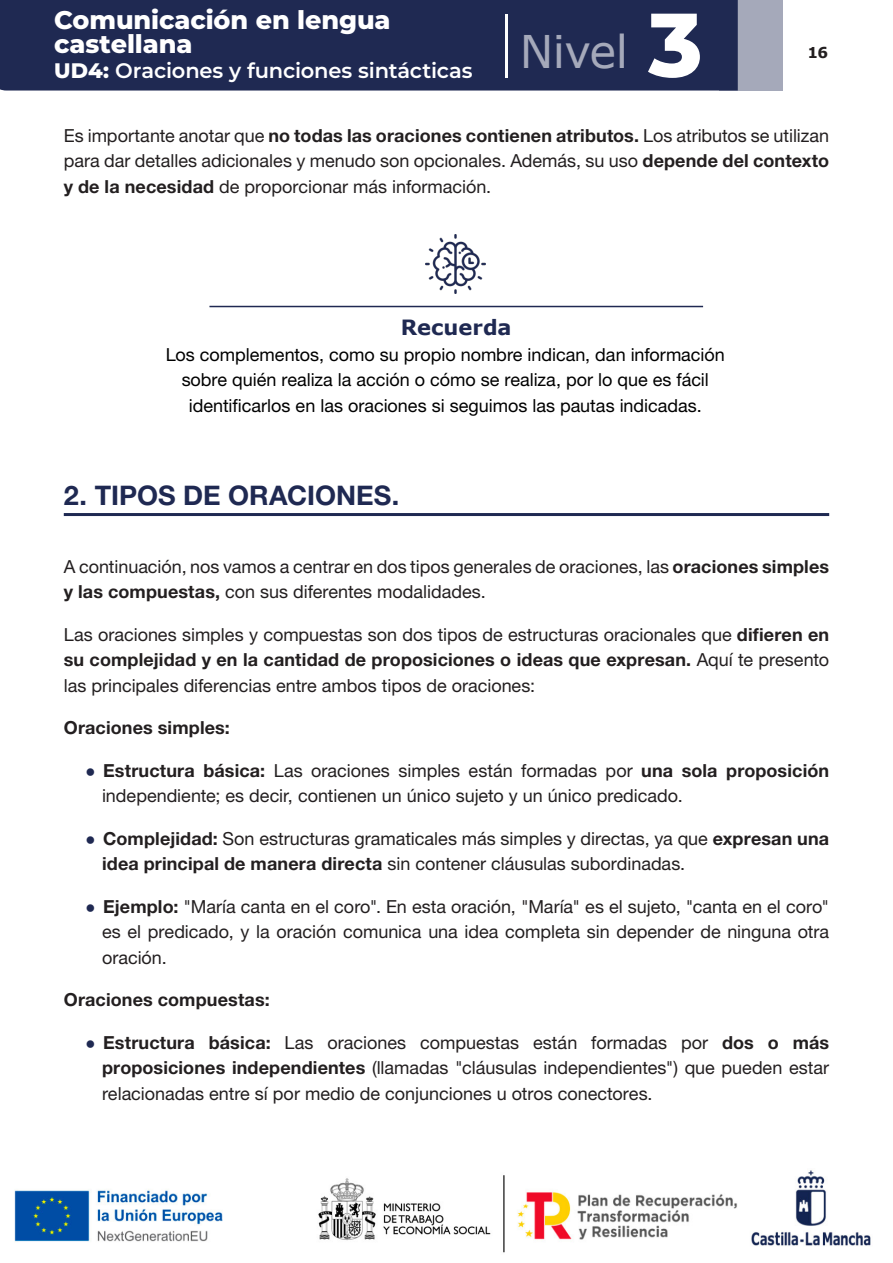
<style>
.page{position:relative;width:893px;height:1263px;background:#fff}
.page>*{position:absolute;margin:0;border:0;box-sizing:border-box;transform-origin:0 0}
.t1{font:45px "Verdana";letter-spacing:-.015em;color:#a5a9ba}
._1__TITULO{font:27px "Helvetica Neue LT 75 Bd";color:#1f2952}
.t2{font:800 25.5px/24px "Montserrat";letter-spacing:-.005em;color:#fff}
.t3{font:600 21px "Montserrat";letter-spacing:-.01em;color:#fff}
.t4{font:700 21px "Verdana";color:#1f2952}
.t5{font:18px/25.5px "Helvetica Neue LT 55 Rm";color:#231f20;text-align:justify}
.t6{font:18px/25.5px "Helvetica Neue LT 55 Rm";color:#000;text-align:center}
.t7{font:18px "Helvetica Neue LT 75 Bd";letter-spacing:.01em;color:#231f20}
.t8{font:700 15px "Verdana";color:#231f20}
.s1{font-weight:800}
.s2{font-family:"Montserrat";font-weight:800;font-size:90px;color:#fff}
.s3{font-family:"Helvetica Neue LT 75 Bd"}
.s4{font-family:"Verdana";font-weight:700;font-size:15px;color:#1f2952}
</style>
<div class="page">
<div style="left:719px;top:0;width:63px;height:91px;background:#a5a9ba"></div>
<div style="left:0;top:0;width:738px;height:91px;background:#1f2952"></div>
<hr style="left:505px;top:14px;width:2px;height:64px;background:#fff">
<img style="left:14px;top:1170px;width:857px;height:83px">
<hr style="left:64px;top:513px;width:765px;height:3px;background:#1f2952">
<img style="left:426px;top:235px;width:60px;height:58px">
<hr style="left:209px;top:306px;width:494px;height:1px;background:#1f2952">
<h3 class="t2" style="left:54px;top:7px;width:338px">Comunicación en lengua castellana</h3>
<p class="t3" style="left:54px;top:56px;width:420px"><span class="s1">UD4:</span> Oraciones y funciones sintácticas</p>
<h1 class="t1" style="left:520px;top:20px;width:184px">Nivel <span class="s2">3</span></h1>
<p class="t8" style="left:807px;top:42px;width:22px">16</p>
<p class="t5" style="left:64px;top:122px;width:767px">Es importante anotar que <span class="s3">no todas las oraciones contienen atributos.</span> Los atributos se utilizan para dar detalles adicionales y menudo son opcionales. Además, su uso <span class="s3">depende del contexto y de la necesidad</span> de proporcionar más información.</p>
<p class="t4" style="left:401px;top:312px;width:112px">Recuerda</p>
<p class="t6" style="left:166px;top:341px;width:561px">Los complementos, como su propio nombre indican, dan información sobre quién realiza la acción o cómo se realiza, por lo que es fácil identificarlos en las oraciones si seguimos las pautas indicadas.</p>
<p class="_1__TITULO" style="left:64px;top:478px;width:337px">2. TIPOS DE ORACIONES.</p>
<p class="t5" style="left:64px;top:553px;width:767px">A continuación, nos vamos a centrar en dos tipos generales de oraciones, las <span class="s3">oraciones simples y las compuestas,</span> con sus diferentes modalidades.</p>
<p class="t5" style="left:64px;top:621px;width:767px">Las oraciones simples y compuestas son dos tipos de estructuras oracionales que <span class="s3">difieren en su complejidad y en la cantidad de proposiciones o ideas que expresan.</span> Aquí te presento las principales diferencias entre ambos tipos de oraciones:</p>
<p class="t7" style="left:64px;top:716px;width:168px">Oraciones simples:</p>
<p class="t5" style="left:102px;top:757px;width:729px;text-indent:-17px"><span class="s4">•</span> <span class="s3">Estructura básica:</span> Las oraciones simples están formadas por <span class="s3">una sola proposición </span>independiente; es decir, contienen un único sujeto y un único predicado.</p>
<p class="t5" style="left:102px;top:825px;width:729px;text-indent:-17px"><span class="s4">•</span> <span class="s3">Complejidad:</span> Son estructuras gramaticales más simples y directas, ya que <span class="s3">expresan una idea principal de manera directa</span> sin contener cláusulas subordinadas.</p>
<p class="t5" style="left:102px;top:893px;width:729px;text-indent:-17px"><span class="s4">•</span> <span class="s3">Ejemplo:</span> "María canta en el coro". En esta oración, "María" es el sujeto, "canta en el coro" es el predicado, y la oración comunica una idea completa sin depender de ninguna otra oración.</p>
<p class="t7" style="left:64px;top:988px;width:207px">Oraciones compuestas:</p>
<p class="t5" style="left:102px;top:1029px;width:729px;text-indent:-17px"><span class="s4">•</span> <span class="s3">Estructura básica:</span> Las oraciones compuestas están formadas por <span class="s3">dos o más proposiciones independientes</span> (llamadas "cláusulas independientes") que pueden estar relacionadas entre sí por medio de conjunciones u otros conectores.</p>
</div>
